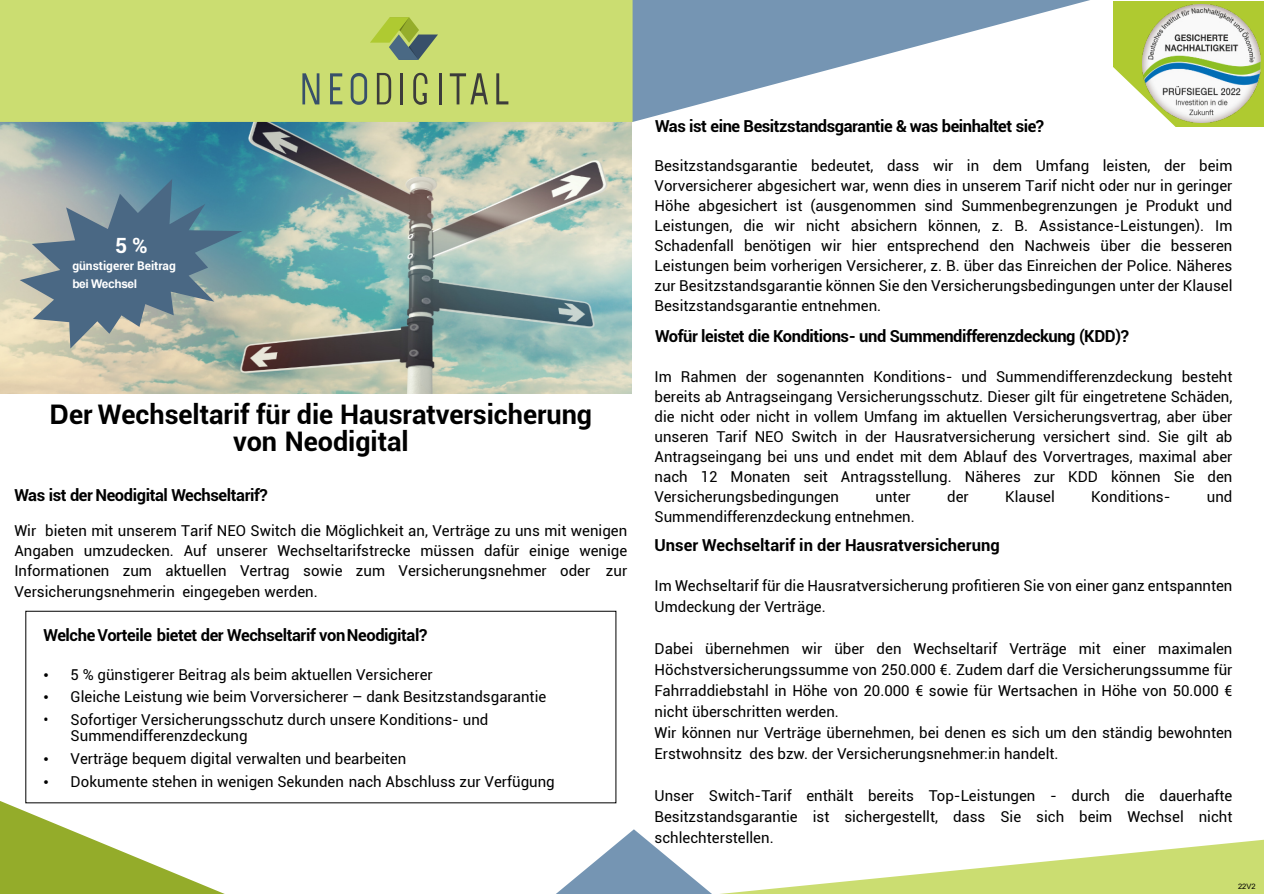
<style>
.page{position:relative;width:1264px;height:894px;background:#fff}
.page>*{position:absolute;margin:0;border:0;box-sizing:border-box;transform-origin:0 0}
.t1{font:700 27px/27px "Roboto";color:#000;text-align:center}
.t2{font:700 21px "Roboto";color:#fff}
.t3{font:700 16.5px "Roboto";letter-spacing:-.025em;color:#000}
.t4{font:700 16.5px "Roboto";color:#000}
.t5{font:15px/20px "Roboto";color:#000;text-align:justify}
.t6{font:700 12px "Roboto";color:#fff}
.t7{font:700 12px "Arial";letter-spacing:-.035em;color:#fff}
.t8{font:7.5px "Arial";color:#000}
.s1{font-family:"Arial"}
.s2{font-family:"Times New Roman"}
</style>
<div class="page">
<img style="left:0;top:122px;width:631px;height:271px">
<svg style="left:1113px;top:1px;width:150px;height:126px"></svg>
<svg style="left:0;top:801px;width:228px;height:92px"></svg>
<svg style="left:557px;top:829px;width:706px;height:64px"></svg>
<svg style="left:632px;top:0;width:458px;height:122px"></svg>
<div style="left:0;top:0;width:632px;height:122px;background:#cbdd71"></div>
<svg style="left:370px;top:17px;width:68px;height:43px;background:#9db461"></svg>
<svg style="left:302px;top:73px;width:17px;height:31px"></svg>
<svg style="left:330px;top:73px;width:12px;height:31px"></svg>
<svg style="left:351px;top:73px;width:16px;height:32px"></svg>
<svg style="left:377px;top:73px;width:14px;height:31px"></svg>
<hr style="left:400px;top:73px;width:2px;height:31px;background:#3c3c3b">
<hr style="left:439px;top:73px;width:2px;height:31px;background:#3c3c3b">
<svg style="left:450px;top:73px;width:38px;height:31px"></svg>
<svg style="left:496px;top:73px;width:12px;height:31px"></svg>
<svg style="left:413px;top:73px;width:14px;height:32px"></svg>
<svg style="left:20px;top:179px;width:222px;height:169px;background:#78909a"></svg>
<img style="left:1142px;top:5px;width:118px;height:117px">
<div style="left:25px;top:610px;width:591px;height:193px;background:#fff"></div>
<h2 class="t2" style="left:115px;top:237px;width:34px">5%</h2>
<p class="t6" style="left:72px;top:261px;width:105px">günstigerer Beitrag</p>
<p class="t7" style="left:72px;top:279px;width:66px">bei Wechsel</p>
<h1 class="t1" style="left:50px;top:404px;width:544px"><span class="s1">D</span>er Wechseltarif für die Hausratversicherung von Neodigital</h1>
<p class="t3" style="left:14px;top:488px;width:255px">Was ist der Neodigital Wechseltarif?</p>
<p class="t5" style="left:14px;top:521px;width:614px;line-height:20.4px">Wir bieten mit unserem Tarif NEO Switch die Möglichkeit an, Verträge zu uns mit wenigen Angaben umzudecken. Auf unserer Wechseltarifstrecke müssen dafür einige wenige Informationen zum aktuellen Vertrag sowie zum Versicherungsnehmer oder zur Versicherungsnehmerin eingegeben werden.</p>
<p class="t3" style="left:43px;top:628px;width:385px">Welche Vorteile bietet der Wechseltarif vonNeodigital?</p>
<p class="t5" style="left:44px;top:666px;width:391px"><span class="s2">•</span> 5 % günstigerer Beitrag als beim aktuellen Versicherer</p>
<p class="t5" style="left:44px;top:688px;width:504px"><span class="s2">•</span> Gleiche Leistung wie beim Vorversicherer – dank Besitzstandsgarantie</p>
<p class="t5" style="left:71px;top:712px;width:419px;line-height:16px;text-indent:-27px">• Sofortiger Versicherungsschutz durch unsere Konditions- und<br>Summendifferenzdeckung</p>
<p class="t5" style="left:44px;top:750px;width:364px"><span class="s2">•</span> Verträge bequem digital verwalten und bearbeiten</p>
<p class="t5" style="left:44px;top:772px;width:512px"><span class="s2">•</span> Dokumente stehen in wenigen Sekunden nach Abschluss zur Verfügung</p>
<p class="t3" style="left:655px;top:120px;width:390px">Was ist eine Besitzstandsgarantie &amp; was beinhaltet sie?</p>
<p class="t5" style="left:654px;top:157px;width:579px">Besitzstandsgarantie bedeutet, dass wir in dem Umfang leisten, der beim Vorversicherer abgesichert war, wenn dies in unserem Tarif nicht oder nur in geringer Höhe abgesichert ist (ausgenommen sind Summenbegrenzungen je Produkt und Leistungen, die wir nicht absichern können, z. B. Assistance-Leistungen). Im Schadenfall benötigen wir hier entsprechend den Nachweis über die besseren Leistungen beim vorherigen Versicherer, z. B. über das Einreichen der Police. Näheres zur Besitzstandsgarantie können Sie den Versicherungsbedingungen unter der Klausel Besitzstandsgarantie entnehmen.</p>
<p class="t3" style="left:655px;top:330px;width:475px">Wofür leistet die Konditions- und Summendifferenzdeckung (KDD)?</p>
<p class="t5" style="left:654px;top:368px;width:579px">Im Rahmen der sogenannten Konditions- und Summendifferenzdeckung besteht bereits ab Antragseingang Versicherungsschutz. Dieser gilt für eingetretene Schäden, die nicht oder nicht in vollem Umfang im aktuellen Versicherungsvertrag, aber über unseren Tarif NEO Switch in der Hausratversicherung versichert sind. Sie gilt ab Antragseingang bei uns und endet mit dem Ablauf des Vorvertrages, maximal aber nach 12 Monaten seit Antragsstellung. Näheres zur KDD können Sie den Versicherungsbedingungen</p>
<p class="t5" style="left:875px;top:488px;width:37px">unter</p>
<p class="t5" style="left:947px;top:488px;width:23px">der</p>
<p class="t5" style="left:1005px;top:488px;width:51px">Klausel</p>
<p class="t5" style="left:1091px;top:488px;width:81px">Konditions-</p>
<p class="t5" style="left:1206px;top:488px;width:27px">und</p>
<p class="t5" style="left:654px;top:508px;width:262px">Summendifferenzdeckung entnehmen.</p>
<p class="t4" style="left:654px;top:539px;width:346px">Unser Wechseltarif in der Hausratversicherung</p>
<p class="t5" style="left:654px;top:576px;width:579px;line-height:21px">Im Wechseltarif für die Hausratversicherung profitieren Sie von einer ganz entspannten<br>Umdeckung der Verträge.</p>
<p class="t5" style="left:654px;top:639px;width:579px;line-height:21px;text-align:left">Dabei übernehmen wir über den Wechseltarif Verträge mit einer maximalen Höchstversicherungssumme von 250.000 €. Zudem darf die Versicherungssumme für Fahrraddiebstahl in Höhe von 20.000 € sowie für Wertsachen in Höhe von 50.000 € nicht überschritten werden.<br>Wir können nur Verträge übernehmen, bei denen es sich um den ständig bewohnten Erstwohnsitz des bzw. der Versicherungsnehmer:in handelt.</p>
<p class="t5" style="left:654px;top:786px;width:579px;line-height:21px">Unser Switch-Tarif enthält bereits Top-Leistungen - durch die dauerhafte Besitzstandsgarantie ist sichergestellt, dass Sie sich beim Wechsel nicht schlechterstellen.</p>
<p class="t8" style="left:1238px;top:883px;width:19px">22V2</p>
</div>
